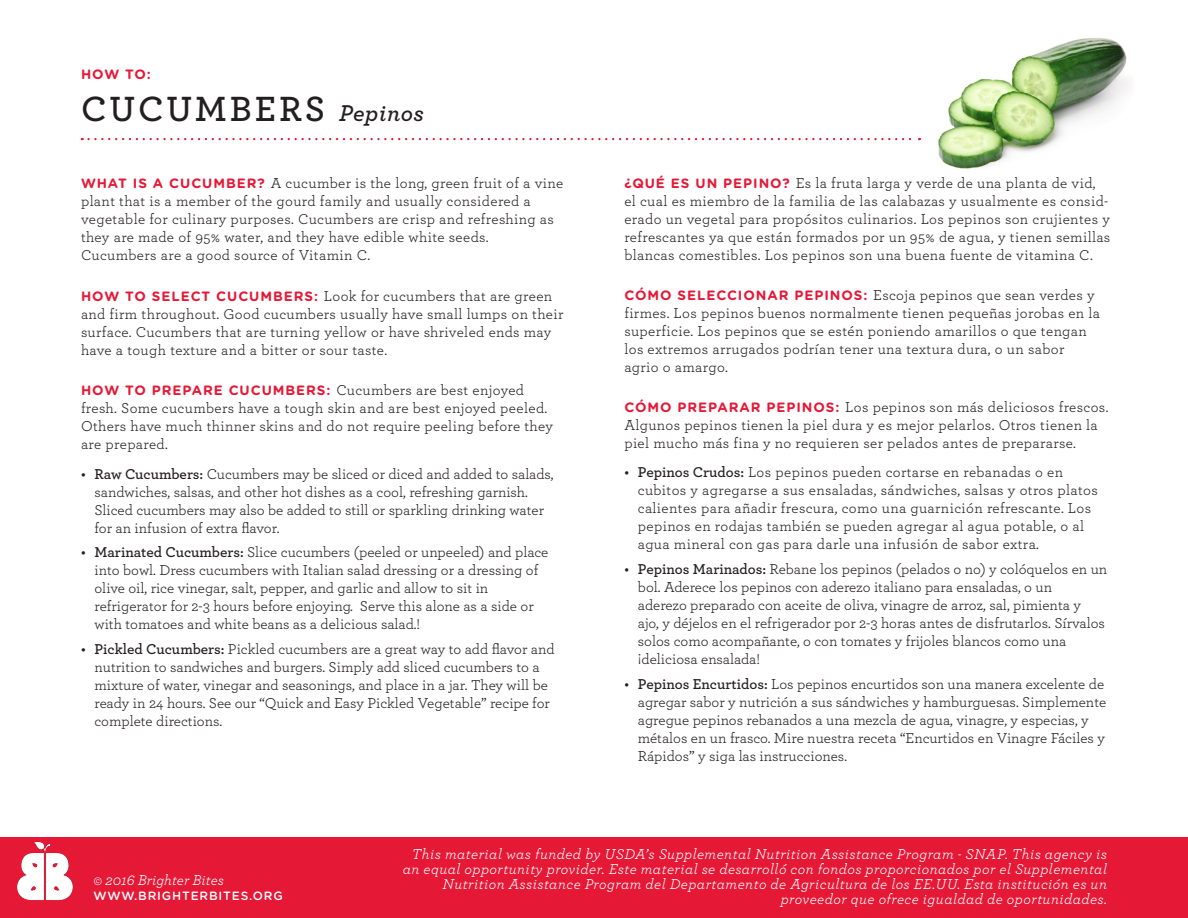
<style>
.page{position:relative;width:1188px;height:918px;background:#fff}
.page>*{position:absolute;margin:0;border:0;box-sizing:border-box;transform-origin:0 0}
.t1{font:600 36.75px "Archer";letter-spacing:.08em;color:#231f20}
.t2{font:15px/18px "Archer";letter-spacing:.015em;color:#231f20}
.t3{font:italic 15px/15px "Archer";letter-spacing:.03em;color:#fff;text-align:right}
.t4{font:italic 15px "Archer";color:#fff}
.t5{font:700 13.5px "Gotham Rounded";color:#e51836}
.t6{font:500 12px "Gotham Rounded";letter-spacing:.07em;color:#fff}
.s1{font-style:italic;font-size:24px}
.s2{font-family:"Gotham Rounded";font-weight:700;font-size:13.5px;color:#e51836}
.s3{font-weight:600}
</style>
<div class="page">
<svg style="left:89px;top:138px;width:831px;height:2px"></svg>
<img style="left:938px;top:38px;width:191px;height:131px">
<div style="left:0;top:838px;width:1188px;height:80px;background:#e51836"></div>
<img style="left:17px;top:842px;width:56px;height:59px">
<p class="t5" style="left:81px;top:65px;width:71px">HOW TO:</p>
<p class="t1" style="left:81px;top:81px;width:345px">CUCUMBERS <span class="s1">Pepinos</span></p>
<p class="t2" style="left:81px;top:173px;width:484px"><span class="s2">WHAT IS A CUCUMBER?</span> A cucumber is the long, green fruit of a vine plant that is a member of the gourd family and usually considered a vegetable for culinary purposes. Cucumbers are crisp and refreshing as they are made of 95% water, and they have edible white seeds.<br>Cucumbers are a good source of Vitamin C.</p>
<p class="t2" style="left:81px;top:286px;width:484px"><span class="s2">HOW TO SELECT CUCUMBERS:</span> Look for cucumbers that are green and firm throughout. Good cucumbers usually have small lumps on their surface. Cucumbers that are turning yellow or have shriveled ends may have a tough texture and a bitter or sour taste.</p>
<p class="t2" style="left:81px;top:380px;width:473px"><span class="s2">HOW TO PREPARE CUCUMBERS:</span> Cucumbers are best enjoyed fresh. Some cucumbers have a tough skin and are best enjoyed peeled.<br>Others have much thinner skins and do not require peeling before they are prepared.</p>
<p class="t2" style="left:94px;top:464px;width:461px;text-indent:-14px"><span class="s3">• Raw Cucumbers:</span> Cucumbers may be sliced or diced and added to salads, sandwiches, salsas, and other hot dishes as a cool, refreshing garnish.<br>Sliced cucumbers may also be added to still or sparkling drinking water for an infusion of extra flavor.</p>
<p class="t2" style="left:94px;top:543px;width:455px;text-indent:-14px"><span class="s3">• Marinated Cucumbers:</span> Slice cucumbers (peeled or unpeeled) and place into bowl. Dress cucumbers with Italian salad dressing or a dressing of olive oil, rice vinegar, salt, pepper, and garlic and allow to sit in refrigerator for 2-3 hours before enjoying. Serve this alone as a side or with tomatoes and white beans as a delicious salad.!</p>
<p class="t2" style="left:94px;top:639px;width:462px;text-indent:-14px"><span class="s3">• Pickled Cucumbers:</span> Pickled cucumbers are a great way to add flavor and nutrition to sandwiches and burgers. Simply add sliced cucumbers to a mixture of water, vinegar and seasonings, and place in a jar. They will be ready in 24 hours. See our “Quick and Easy Pickled Vegetable” recipe for complete directions.</p>
<p class="t2" style="left:624px;top:173px;width:487px"><span class="s2">¿QUÉ ES UN PEPINO?</span> Es la fruta larga y verde de una planta de vid, el cual es miembro de la familia de las calabazas y usualmente es consid&shy;erado un vegetal para propósitos culinarios. Los pepinos son crujientes y refrescantes ya que están formados por un 95% de agua, y tienen semillas blancas comestibles. Los pepinos son una buena fuente de vitamina C.</p>
<p class="t2" style="left:624px;top:285px;width:477px"><span class="s2">CÓMO SELECCIONAR PEPINOS:</span> Escoja pepinos que sean verdes y firmes. Los pepinos buenos normalmente tienen pequeñas jorobas en la superficie. Los pepinos que se estén poniendo amarillos o que tengan los extremos arrugados podrían tener una textura dura, o un sabor agrio o amargo.</p>
<p class="t2" style="left:624px;top:397px;width:486px"><span class="s2">CÓMO PREPARAR PEPINOS:</span> Los pepinos son más deliciosos frescos.<br>Algunos pepinos tienen la piel dura y es mejor pelarlos. Otros tienen la piel mucho más fina y no requieren ser pelados antes de prepararse.</p>
<p class="t2" style="left:638px;top:462px;width:461px;text-indent:-14px"><span class="s3">• Pepinos Crudos:</span> Los pepinos pueden cortarse en rebanadas o en cubitos y agregarse a sus ensaladas, sándwiches, salsas y otros platos calientes para añadir frescura, como una guarnición refrescante. Los pepinos en rodajas también se pueden agregar al agua potable, o al agua mineral con gas para darle una infusión de sabor extra.</p>
<p class="t2" style="left:638px;top:559px;width:471px;text-indent:-14px"><span class="s3">• Pepinos Marinados:</span> Rebane los pepinos (pelados o no) y colóquelos en un bol. Aderece los pepinos con aderezo italiano para ensaladas, o un<br>aderezo preparado con aceite de oliva, vinagre de arroz, sal, pimienta y<br>ajo, y déjelos en el refrigerador por 2-3 horas antes de disfrutarlos. Sírvalos solos como acompañante, o con tomates y frijoles blancos como una ¡deliciosa ensalada!</p>
<p class="t2" style="left:638px;top:674px;width:470px;text-indent:-14px"><span class="s3">• Pepinos Encurtidos:</span> Los pepinos encurtidos son una manera excelente de agregar sabor y nutrición a sus sándwiches y hamburguesas. Simplemente agregue pepinos rebanados a una mezcla de agua, vinagre, y especias, y métalos en un frasco. Mire nuestra receta “Encurtidos en Vinagre Fáciles y Rápidos” y siga las instrucciones.</p>
<p class="t4" style="left:94px;top:870px;width:132px">© 2016 Brighter Bites</p>
<p class="t6" style="left:94px;top:888px;width:191px">WWW.BRIGHTERBITES.ORG</p>
<p class="t3" style="left:403px;top:846px;width:706px">This material was funded by USDA’s Supplemental Nutrition Assistance Program - SNAP. This agency is an equal opportunity provider. Este material se desarrolló con fondos proporcionados por el Supplemental Nutrition Assistance Program del Departamento de Agricultura de los EE.UU. Esta institución es un proveedor que ofrece igualdad de oportunidades.</p>
</div>
